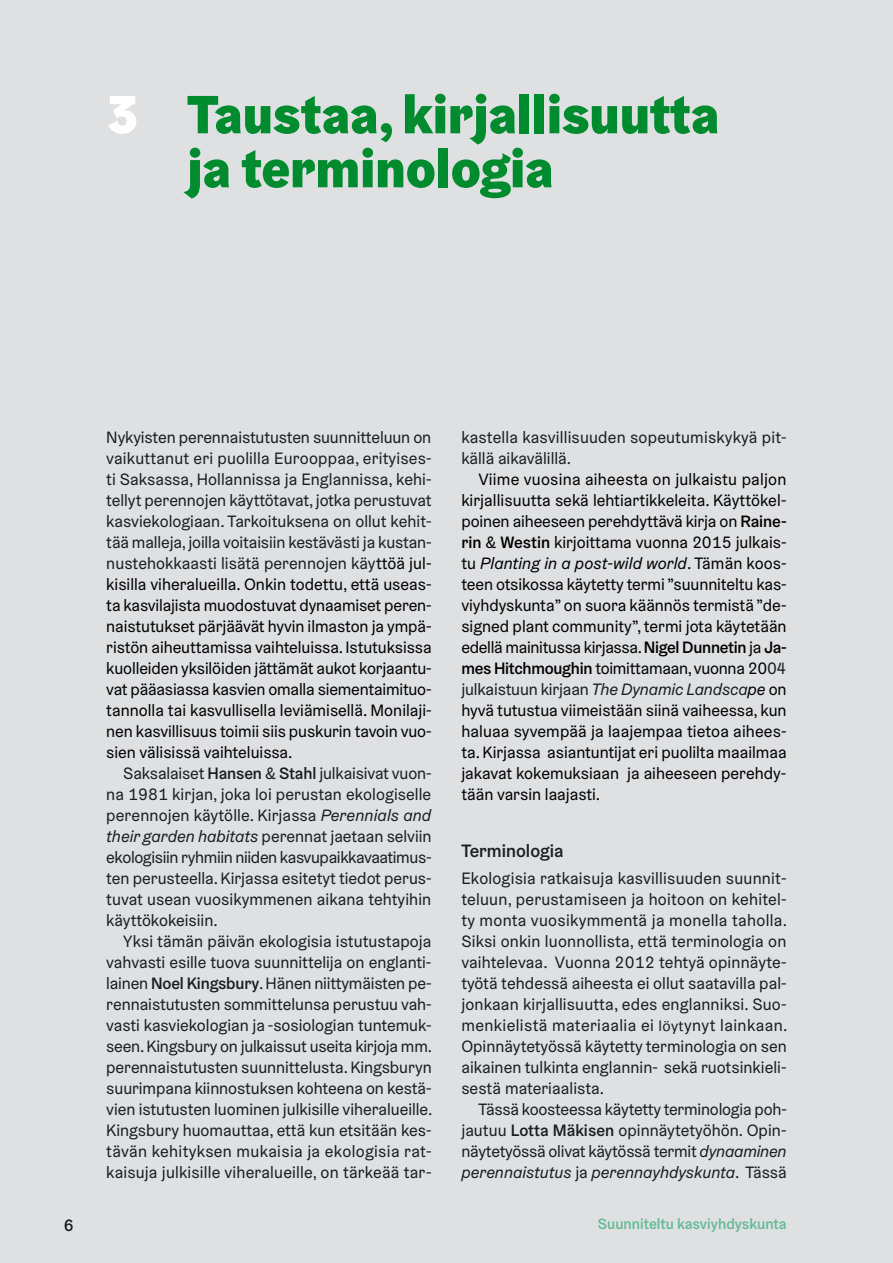
<style>
.page{position:relative;width:893px;height:1263px;background:#dfe0e2}
.page>*{position:absolute;margin:0;border:0;box-sizing:border-box;transform-origin:0 0}
.t1{font:900 54px/54px "Helsinki Grotesk";color:#008c2e}
.t2{font:500 18px "Helsinki Grotesk";color:#1b1c20}
.t3{font:16.5px/21px "Helsinki Grotesk";letter-spacing:.005em;color:#1b1c20;text-align:justify}
.t4{font:16.5px/21px "Helsinki Grotesk";color:#000;text-align:justify}
.t5{font:500 16.5px "Helsinki Grotesk";color:#1b1c20}
.t6{font:500 15px "Helsinki Grotesk";color:#62ba94}
.s1{color:#fff}
.s2{color:#1b1c20}
.s3{font-weight:500}
.s4{font-style:italic}
.s5{font-style:italic;color:#1b1c20}
.s6{font-family:"Calibri";font-size:15.75px}
</style>
<div class="page">
<h1 class="t1" style="left:187px;top:87px;width:534px;text-indent:-81px"><span class="s1">3</span> Taustaa, kirjallisuutta ja terminologia</h1>
<p class="t4" style="left:106px;top:426px;width:327px"><span class="s2">Nykyisten perennaistutusten suunnitteluun on vaikuttanut eri puolilla Eurooppaa, erityises&shy;ti Saksassa, Hollannissa ja Englannissa, kehi&shy;tellyt perennojen käyttötavat, jotka perustuvat kasviekologiaan. Tarkoituksena on ollut kehit&shy;tää malleja, joilla voitaisiin kestävästi ja kustan&shy;nustehokkaasti lisätä perennojen käy</span>ttöä jul&shy;kisilla viheralueilla. Onkin todettu, että useas&shy;ta kasvilajista muodostuvat dynaamiset peren&shy;naistutukset pärjäävät hyvin ilmaston ja ympä&shy;ristön aiheuttamissa vaihteluissa. Istutuksissa kuolleiden yksilöiden jättämät aukot korjaantu&shy;vat pääasiassa kasvien omalla siementaimituo&shy;tannolla tai kasvullisella leviämisellä. Monilaji&shy;nen kasvillisuus toimii siis puskurin tavoin vuo&shy;sien välisissä vaihteluissa.</p>
<p class="t3" style="left:106px;top:762px;width:327px;text-indent:17px">Saksalaiset <span class="s3">Hansen</span> &amp; <span class="s3">Stahl</span> julkaisivat vuon&shy;na 1981 kirjan, joka loi perustan ekologiselle perennojen käytölle. Kirjassa <span class="s4">Perennials and their garden habitats</span> perennat jaetaan selviin ekologisiin ryhmiin niiden kasvupaikkavaatimus&shy;ten perusteella. Kirjassa esitetyt tiedot perus&shy;tuvat usean vuosikymmenen aikana tehtyihin käyttökokeisiin.</p>
<p class="t3" style="left:106px;top:930px;width:328px;text-indent:17px">Yksi tämän päivän ekologisia istutustapoja vahvasti esille tuova suunnittelija on englanti&shy;lainen <span class="s3">Noel Kingsbury</span>. Hänen niittymäisten pe&shy;rennaistutusten sommittelunsa perustuu vah&shy;vasti kasviekologian ja -sosiologian tuntemuk&shy;seen. Kingsbury on julkaissut useita kirjoja mm. perennaistutusten suunnittelusta. Kingsburyn suurimpana kiinnostuksen kohteena on kestä&shy;vien istutusten luominen julkisille viheralueille.<br>Kingsbury huomauttaa, että kun etsitään kes&shy;tävän kehityksen mukaisia ja ekologisia rat&shy;kaisuja julkisille viheralueille, on tärkeää tar-</p>
<p class="t3" style="left:461px;top:426px;width:327px">kastella kasvillisuuden sopeutumiskykyä pit&shy;källä aikavälillä.</p>
<p class="t4" style="left:461px;top:468px;width:327px;text-indent:17px">Viime vuosina aiheesta on julkaistu paljon kirjallisuutta sekä lehtiartikkeleita. Käyttökel&shy;poinen aiheeseen perehdyttävä kirja on <span class="s3">Raine&shy;rin</span> &amp; <span class="s3">Westin</span> kirjoittama vuonna 2015 julkais&shy;tu <span class="s4">Planting in a post-wild world</span>. Tämän koos&shy;teen otsikossa käytetty termi ”suunniteltu kas&shy;viyhdyskunta” on suora käännös termistä ”de&shy;signed plant community”, termi jota käytetään edellä mainitussa kirjassa. <span class="s3">Nigel Dunnetin</span> ja <span class="s3">Ja&shy;mes Hitchmoughin</span> toimittamaan, vuonna 20<span class="s2">04 julkaistuun kirjaan</span> <span class="s5">The Dynamic Landsca</span><span class="s4">pe</span> on hyvä tutustua viimeistään siinä vaiheessa, kun haluaa syvempää ja laajempaa tietoa aihees&shy;ta. Kirjassa asiantuntijat eri puolilta maailmaa jakavat kokemuksiaan ja aiheeseen perehdy&shy;tään varsin laajasti.</p>
<p class="t2" style="left:461px;top:839px;width:104px">Terminologia</p>
<p class="t3" style="left:461px;top:867px;width:328px">Ekologisia ratkaisuja kasvillisuuden suunnit&shy;teluun, perustamiseen ja hoitoon on kehitel&shy;ty monta vuosikymmentä ja monella taholla.<br>Siksi onkin luonnollista, että terminologia on vaihtelevaa. Vuonna 2012 tehtyä opinnäyte&shy;työtä tehdessä aiheesta ei ollut saatavilla pal&shy;jonkaan kirjallisuutta, edes englanniksi. Suo&shy;menkielistä materiaalia ei <span class="s6">löyt</span>ynyt lainkaan.<br>Opinnäytetyössä käytetty terminologia on sen aikainen tulkinta englannin- sekä ruotsinkieli&shy;sestä materiaalista.</p>
<p class="t3" style="left:461px;top:1098px;width:327px;text-indent:17px">Tässä koosteessa käytetty terminologia poh&shy;jautuu <span class="s3">Lotta Mäkisen</span> opinnäytetyöhön. Opin&shy;näytetyössä olivat käytössä termit <span class="s4">dynaaminen perennaistutus</span> ja <span class="s4">perennayhdyskunta</span>. Tässä</p>
<p class="t5" style="left:64px;top:1214px;width:11px">6</p>
<p class="t6" style="left:598px;top:1215px;width:190px">Suunniteltu kasviyhdyskunta</p>
</div>
